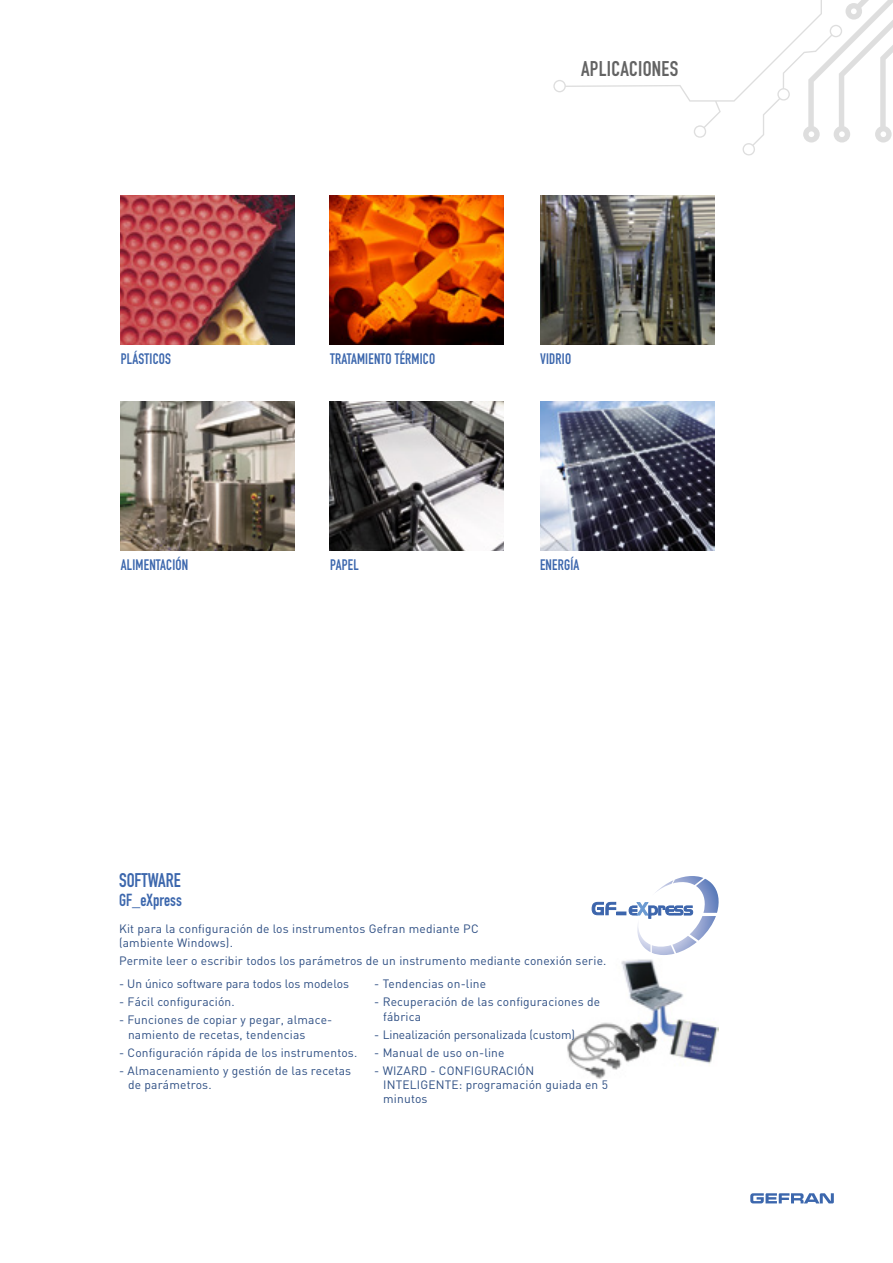
<style>
.page{position:relative;width:893px;height:1263px;background:#fff}
.page>*{position:absolute;margin:0;border:0;box-sizing:border-box;transform-origin:0 0}
.t1{font:21px "DIN Engschrift";letter-spacing:.015em;color:#636363}
.t2{font:19.5px "DIN Engschrift";color:#3c67ad;scale:.96 1}
.t3{font:17.25px "DIN Engschrift";color:#3c67ad;scale:.96 1}
.t4{font:15px "DIN Engschrift";letter-spacing:.015em;color:#3c67ad;scale:.96 1}
.t5{font:12px/14.4px "DIN";letter-spacing:.015em;color:#2d4e83}
.t6{font:12px "DIN";letter-spacing:-.01em;color:#2d4e83}
</style>
<div class="page">
<svg style="left:750px;top:1193px;width:84px;height:10px"></svg>
<svg style="left:553px;top:0;width:340px;height:156px"></svg>
<img style="left:567px;top:959px;width:152px;height:120px">
<img style="left:121px;top:196px;width:174px;height:148px">
<img style="left:330px;top:196px;width:174px;height:148px">
<img style="left:540px;top:196px;width:174px;height:148px">
<img style="left:540px;top:401px;width:174px;height:149px">
<img style="left:330px;top:401px;width:174px;height:149px">
<img style="left:121px;top:401px;width:174px;height:149px">
<svg style="left:592px;top:876px;width:127px;height:79px"></svg>
<h1 class="t1" style="left:581px;top:57px;width:99px">APLICACIONES</h1>
<p class="t4" style="left:121px;top:350px;width:54px">PLÁSTICOS</p>
<p class="t4" style="left:330px;top:350px;width:111px">TRATAMIENTO TÉRMICO</p>
<p class="t4" style="left:540px;top:350px;width:34px">VIDRIO</p>
<p class="t4" style="left:121px;top:556px;width:72px">ALIMENTACIÓN</p>
<p class="t4" style="left:330px;top:556px;width:31px">PAPEL</p>
<p class="t4" style="left:540px;top:556px;width:43px">ENERGÍA</p>
<h2 class="t2" style="left:119px;top:869px;width:66px">SOFTWARE</h2>
<h3 class="t3" style="left:119px;top:890px;width:67px">GF_eXpress</h3>
<p class="t5" style="left:119px;top:922px;width:361px;line-height:13.5px">Kit para la configuración de los instrumentos Gefran mediante PC (ambiente Windows).</p>
<p class="t5" style="left:119px;top:953px;width:489px">Permite leer o escribir todos los parámetros de un instrumento mediante conexión serie.</p>
<p class="t5" style="left:119px;top:976px;width:231px">- Un único software para todos los modelos</p>
<p class="t5" style="left:119px;top:994px;width:117px">- Fácil configuración.</p>
<p class="t5" style="left:128px;top:1012px;width:206px;text-indent:-9px">- Funciones de copiar y pegar, almace&shy;namiento de recetas, tendencias</p>
<p class="t5" style="left:119px;top:1045px;width:240px">- Configuración rápida de los instrumentos.</p>
<p class="t5" style="left:128px;top:1063px;width:225px;text-indent:-9px">- Almacenamiento y gestión de las recetas de parámetros.</p>
<p class="t5" style="left:374px;top:976px;width:114px">- Tendencias on-line</p>
<p class="t5" style="left:383px;top:994px;width:218px;text-indent:-9px">- Recuperación de las configuraciones de fábrica</p>
<p class="t6" style="left:374px;top:1027px;width:202px">- Linealización personalizada (custom)</p>
<p class="t5" style="left:374px;top:1045px;width:132px">- Manual de uso on-line</p>
<p class="t5" style="left:383px;top:1063px;width:226px;text-indent:-9px">- WIZARD - CONFIGURACIÓN<br>INTELIGENTE: programación guiada en 5 minutos</p>
</div>
